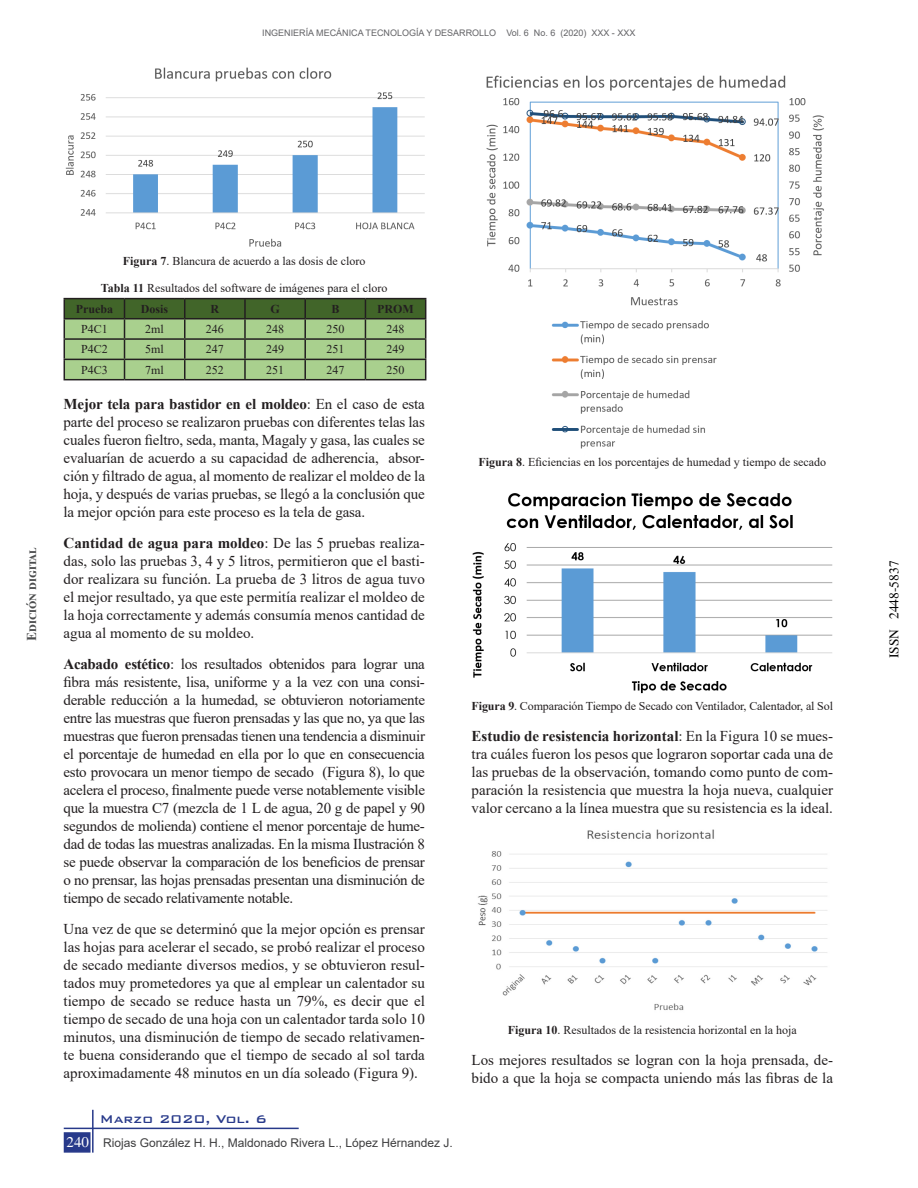
<style>
.page{position:relative;width:918px;height:1188px;background:#fff}
.page>*{position:absolute;margin:0;border:0;box-sizing:border-box;transform-origin:0 0}
.t1{font:15px/18px "Times New Roman";color:#231f20;text-align:justify}
.t2{font:500 15px "Bank Gothic BT";color:#27398a}
.t3{font:15px "Times";color:#fff}
.t4{font:700 13.5px "Times New Roman";color:#4b4c4d}
.t5{font:13.5px "Times";color:#000001}
.t6{font:12px "Times New Roman";color:#231f20}
.address{font:12px "Arial";color:#3e3e3f}
.t7{font:700 12px "Times New Roman";color:#231f20}
.Normal_somim{font:9px "Arial";color:#636366}
.s1{font-weight:700}
</style>
<div class="page">
<div style="left:64px;top:1132px;width:27px;height:21px;background:#27398a;border:2px solid #27398a"></div>
<hr style="left:92px;top:1110px;width:2px;height:43px;background:#27398a">
<hr style="left:64px;top:1128px;width:235px;height:1px;background:#27398a">
<img style="left:65px;top:67px;width:360px;height:180px">
<hr style="left:64px;top:298px;width:61px;height:1px;background:#231f20">
<hr style="left:125px;top:298px;width:60px;height:1px;background:#231f20">
<hr style="left:185px;top:298px;width:60px;height:1px;background:#231f20">
<hr style="left:245px;top:298px;width:60px;height:1px;background:#231f20">
<hr style="left:305px;top:298px;width:60px;height:1px;background:#231f20">
<hr style="left:365px;top:298px;width:61px;height:1px;background:#231f20">
<svg style="left:64px;top:299px;width:362px;height:80px;background:#85a86d"></svg>
<hr style="left:64px;top:379px;width:61px;height:1px;background:#231f20">
<hr style="left:125px;top:379px;width:60px;height:1px;background:#231f20">
<hr style="left:185px;top:379px;width:60px;height:1px;background:#231f20">
<hr style="left:245px;top:379px;width:60px;height:1px;background:#231f20">
<hr style="left:305px;top:379px;width:60px;height:1px;background:#231f20">
<hr style="left:365px;top:379px;width:61px;height:1px;background:#231f20">
<img style="left:486px;top:75px;width:338px;height:374px">
<img style="left:472px;top:493px;width:361px;height:201px">
<img style="left:478px;top:829px;width:349px;height:181px">
<p class="Normal_somim" style="left:262px;top:26px;width:375px">INGENIERÍA MECÁNICA TECNOLOGÍA Y DESARROLLO Vol. 6 No. 6 (2020) XXX - XXX</p>
<p class="t4" style="left:22px;top:641px;width:95px;rotate:-90deg">Edición digital</p>
<p class="t6" style="left:123px;top:252px;width:244px"><span class="s1">Figura 7</span>. Blancura de acuerdo a las dosis de cloro</p>
<p class="t6" style="left:101px;top:279px;width:288px"><span class="s1">Tabla 11</span> Resultados del software de imágenes para el cloro</p>
<p class="t7" style="left:76px;top:300px;width:39px">Prueba</p>
<p class="t7" style="left:141px;top:300px;width:29px">Dosis</p>
<p class="t7" style="left:211px;top:300px;width:10px">R</p>
<p class="t7" style="left:270px;top:300px;width:11px">G</p>
<p class="t7" style="left:331px;top:300px;width:10px">B</p>
<p class="t7" style="left:377px;top:300px;width:38px">PROM</p>
<p class="t6" style="left:81px;top:321px;width:28px">P4C1</p>
<p class="t6" style="left:145px;top:321px;width:20px">2ml</p>
<p class="t6" style="left:206px;top:321px;width:19px">246</p>
<p class="t6" style="left:266px;top:321px;width:19px">248</p>
<p class="t6" style="left:326px;top:321px;width:19px">250</p>
<p class="t6" style="left:387px;top:321px;width:19px">248</p>
<p class="t6" style="left:81px;top:341px;width:28px">P4C2</p>
<p class="t6" style="left:145px;top:341px;width:20px">5ml</p>
<p class="t6" style="left:206px;top:341px;width:19px">247</p>
<p class="t6" style="left:266px;top:341px;width:19px">249</p>
<p class="t6" style="left:326px;top:341px;width:19px">251</p>
<p class="t6" style="left:387px;top:341px;width:19px">249</p>
<p class="t6" style="left:81px;top:361px;width:28px">P4C3</p>
<p class="t6" style="left:145px;top:361px;width:20px">7ml</p>
<p class="t6" style="left:206px;top:361px;width:19px">252</p>
<p class="t6" style="left:266px;top:361px;width:19px">251</p>
<p class="t6" style="left:326px;top:361px;width:19px">247</p>
<p class="t6" style="left:387px;top:361px;width:19px">250</p>
<p class="t1" style="left:64px;top:395px;width:363px"><span class="s1">Mejor tela para bastidor en el moldeo</span>: En el caso de esta parte del proceso se realizaron pruebas con diferentes telas las cuales fueron fieltro, seda, manta, Magaly y gasa, las cuales se evaluarían de acuerdo a su capacidad de adherencia, absor&shy;ción y filtrado de agua, al momento de realizar el moldeo de la hoja, y después de varias pruebas, se llegó a la conclusión que la mejor opción para este proceso es la tela de gasa.</p>
<p class="t1" style="left:64px;top:534px;width:363px"><span class="s1">Cantidad de agua para moldeo</span>: De las 5 pruebas realiza&shy;das, solo las pruebas 3, 4 y 5 litros, permitieron que el basti&shy;dor realizara su función. La prueba de 3 litros de agua tuvo el mejor resultado, ya que este permitía realizar el moldeo de la hoja correctamente y además consumía menos cantidad de agua al momento de su moldeo.</p>
<p class="t1" style="left:64px;top:654px;width:363px"><span class="s1">Acabado estético</span>: los resultados obtenidos para lograr una fibra más resistente, lisa, uniforme y a la vez con una consi&shy;derable reducción a la humedad, se obtuvieron notoriamente entre las muestras que fueron prensadas y las que no, ya que las muestras que fueron prensadas tienen una tendencia a disminuir el porcentaje de humedad en ella por lo que en consecuencia esto provocara un menor tiempo de secado (Figura 8), lo que acelera el proceso, finalmente puede verse notablemente visible que la muestra C7 (mezcla de 1 L de agua, 20 g de papel y 90 segundos de molienda) contiene el menor porcentaje de hume&shy;dad de todas las muestras analizadas. En la misma Ilustración 8 se puede observar la comparación de los beneficios de prensar o no prensar, las hojas prensadas presentan una disminución de tiempo de secado relativamente notable.</p>
<p class="t1" style="left:64px;top:919px;width:363px">Una vez de que se determinó que la mejor opción es prensar las hojas para acelerar el secado, se probó realizar el proceso de secado mediante diversos medios, y se obtuvieron resul&shy;tados muy prometedores ya que al emplear un calentador su tiempo de secado se reduce hasta un 79%, es decir que el tiempo de secado de una hoja con un calentador tarda solo 10 minutos, una disminución de tiempo de secado relativamen&shy;te buena considerando que el tiempo de secado al sol tarda aproximadamente 48 minutos en un día soleado (Figura 9).</p>
<p class="t3" style="left:67px;top:1134px;width:24px">240</p>
<p class="t2" style="left:100px;top:1110px;width:169px">Marzo 2020, Vol. 6</p>
<p class="address" style="left:103px;top:1134px;width:351px">Riojas González H. H., Maldonado Rivera L., López Hérnandez J.</p>
<p class="t6" style="left:478px;top:454px;width:349px"><span class="s1">Figura 8</span>. Eficiencias en los porcentajes de humedad y tiempo de secado</p>
<p class="t6" style="left:472px;top:698px;width:363px"><span class="s1">Figura 9</span>. Comparación Tiempo de Secado con Ventilador, Calentador, al Sol</p>
<p class="t1" style="left:472px;top:726px;width:363px"><span class="s1">Estudio de resistencia horizontal</span>: En la Figura 10 se mues&shy;tra cuáles fueron los pesos que lograron soportar cada una de las pruebas de la observación, tomando como punto de com&shy;paración la resistencia que muestra la hoja nueva, cualquier valor cercano a la línea muestra que su resistencia es la ideal.</p>
<p class="t6" style="left:508px;top:1022px;width:291px"><span class="s1">Figura 10</span>. Resultados de la resistencia horizontal en la hoja</p>
<p class="t1" style="left:472px;top:1051px;width:363px">Los mejores resultados se logran con la hoja prensada, de&shy;bido a que la hoja se compacta uniendo más las fibras de la</p>
<p class="t5" style="left:886px;top:658px;width:99px;rotate:-90deg">ISSN 2448-5837</p>
</div>
